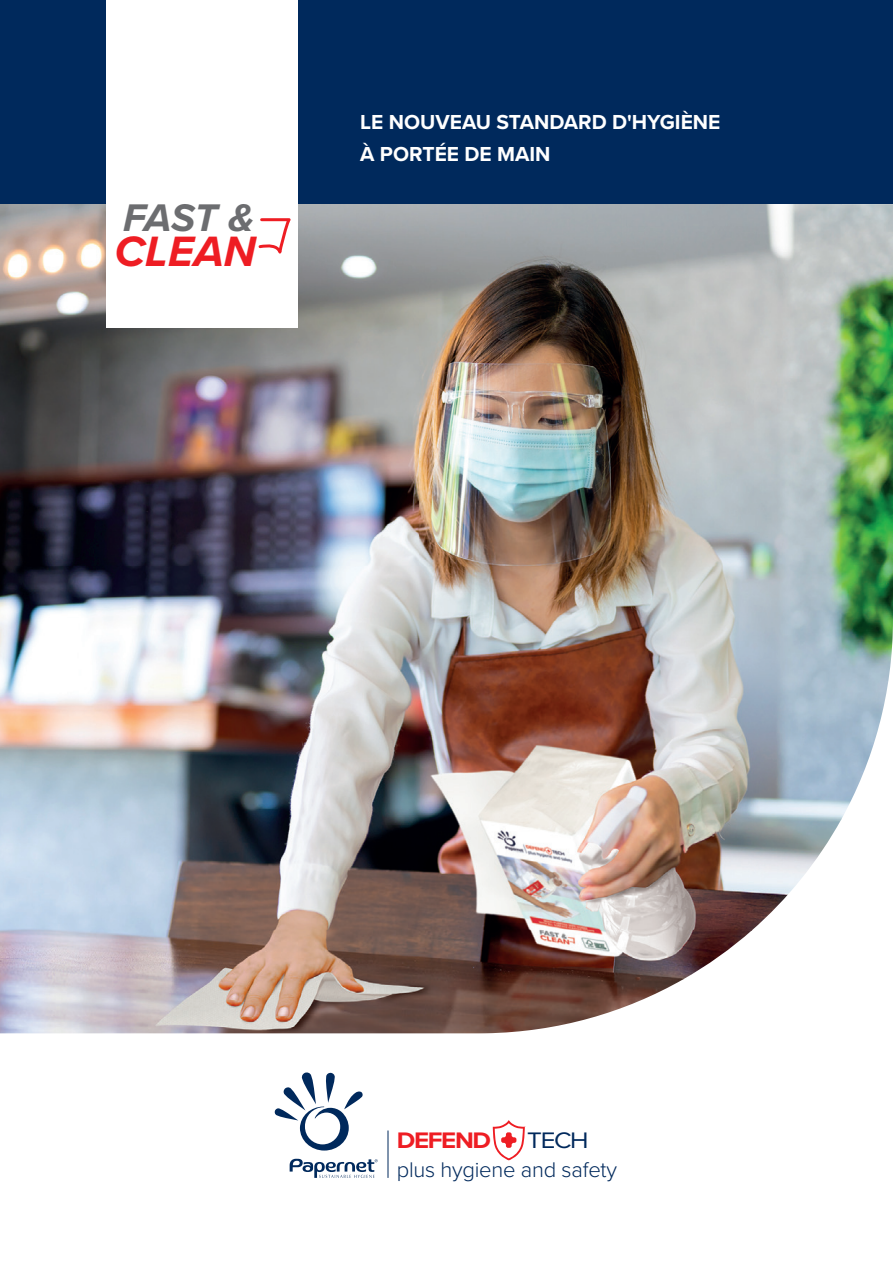
<style>
.page{position:relative;width:893px;height:1263px;background:#fff}
.page>*{position:absolute;margin:0;border:0;box-sizing:border-box;transform-origin:0 0}
.t1{font:italic 700 43.95px "Proxima Nova";color:#ee1d23}
.t2{font:italic 700 39.9px "Proxima Nova";color:#6c6d70}
.t3{font:700 23.25px "Proxima Nova";letter-spacing:-.05em;color:#ee1d23;scale:1.11 1}
.t4{font:23.25px "Proxima Nova";color:#00295c;scale:1.11 1}
.t5{font:300 22.05px "Proxima Nova";letter-spacing:-.01em;color:#00295c}
.t6{font:700 21px/31.5px "Proxima Nova";color:#fff}
</style>
<div class="page">
<img style="left:0;top:204px;width:841px;height:727px">
<img style="left:840px;top:204px;width:53px;height:617px">
<img style="left:0;top:930px;width:682px;height:103px">
<img style="left:682px;top:930px;width:70px;height:50px">
<hr style="left:388px;top:1130px;width:1px;height:48px;background:#00295c">
<svg style="left:274px;top:1072px;width:89px;height:78px"></svg>
<svg style="left:290px;top:1159px;width:88px;height:19px"></svg>
<svg style="left:493px;top:1120px;width:32px;height:40px"></svg>
<div style="left:0;top:0;width:893px;height:204px;background:#00295c"></div>
<div style="left:106px;top:0;width:192px;height:327px;background:#fff"></div>
<svg style="left:258px;top:218px;width:33px;height:36px"></svg>
<h2 class="t2" style="left:123px;top:188px;width:133px">FAST &amp;</h2>
<h1 class="t1" style="left:115px;top:219px;width:143px">CLEAN</h1>
<p class="t6" style="left:360px;top:106px;width:362px">LE NOUVEAU STANDARD D'HYGIÈNE<br>À PORTÉE DE MAIN</p>
<p class="t3" style="left:397px;top:1123px;width:87px">DEFEND</p>
<p class="t4" style="left:527px;top:1123px;width:57px">TECH</p>
<p class="t5" style="left:397px;top:1153px;width:222px">plus hygiene and safety</p>
</div>
